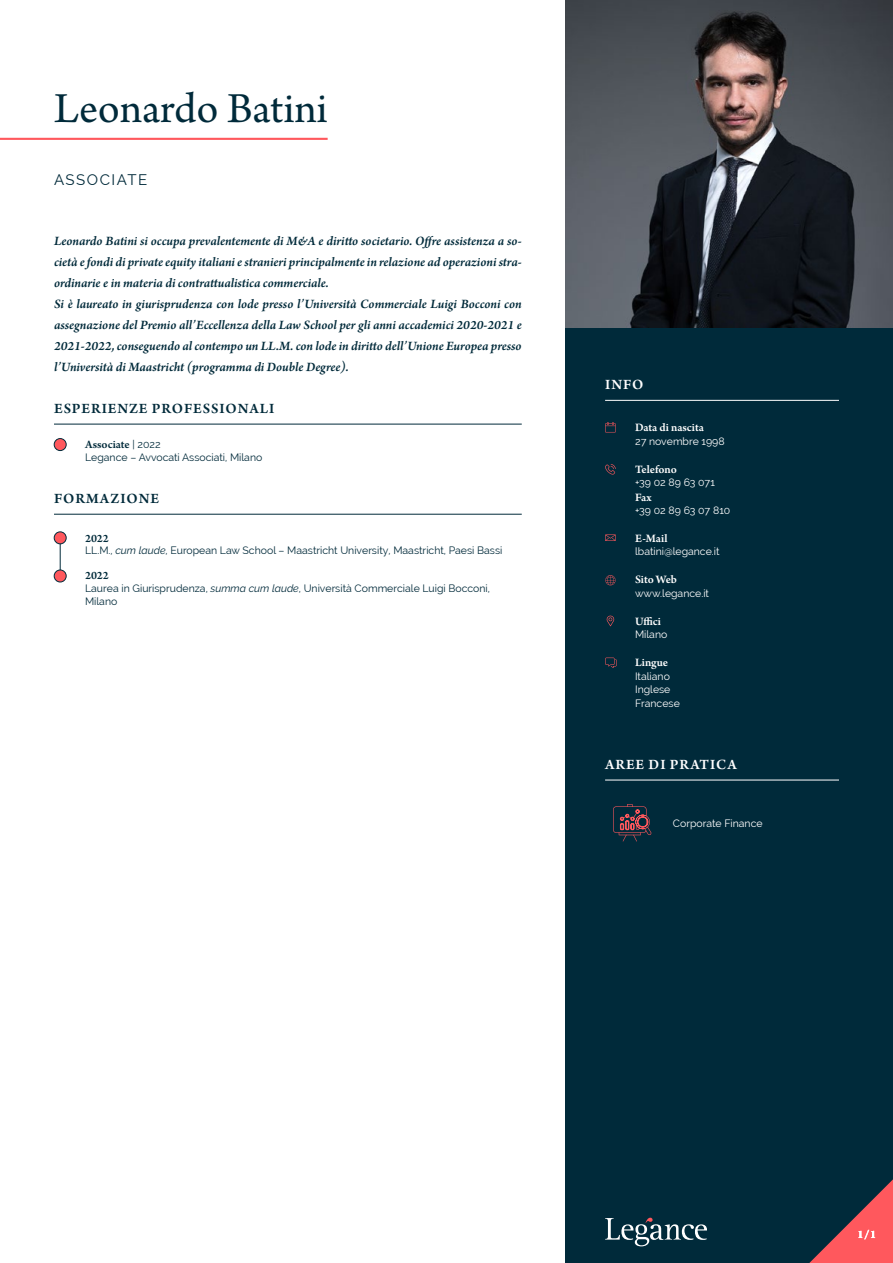
<style>
.page{position:relative;width:893px;height:1263px;background:#fff}
.page>*{position:absolute;margin:0;border:0;box-sizing:border-box;transform-origin:0 0}
.t1{font:45px "Arno Pro";letter-spacing:-.005em;color:#002a3a}
.t2{font:600 15px "Arno Pro";letter-spacing:.06em;color:#002a3a}
.t3{font:600 15px "Arno Pro";letter-spacing:.06em;color:#fff}
.t4{font:15px "Raleway";letter-spacing:.1em;color:#002a3a}
.t5{font:italic 600 13.5px/21px "Arno Pro";letter-spacing:-.005em;color:#002a3a}
.t6{font:600 12px "Arno Pro";color:#fff}
.t7{font:600 12px "Arno Pro";color:#002a3a}
.t8{font:10.5px/12.6px "Raleway";color:#002a3a}
.t9{font:10.5px/13.5px "Raleway";color:#fff}
.s1{font-family:"Raleway";font-weight:400;font-size:10.5px}
.s2{font-style:italic}
</style>
<div class="page">
<div style="left:566px;top:0;width:327px;height:1263px;background:#002a3a"></div>
<svg style="left:605px;top:1218px;width:102px;height:28px"></svg>
<svg style="left:809px;top:1179px;width:84px;height:84px"></svg>
<svg style="left:607px;top:616px;width:7px;height:10px"></svg>
<svg style="left:605px;top:534px;width:11px;height:7px"></svg>
<svg style="left:605px;top:464px;width:11px;height:11px"></svg>
<svg style="left:605px;top:575px;width:11px;height:10px"></svg>
<svg style="left:605px;top:422px;width:11px;height:10px"></svg>
<svg style="left:605px;top:658px;width:12px;height:10px"></svg>
<hr style="left:605px;top:400px;width:234px;height:1px;background:#fff">
<hr style="left:605px;top:780px;width:234px;height:1px;background:#fff">
<hr style="left:54px;top:424px;width:468px;height:1px;background:#002a3a">
<hr style="left:54px;top:514px;width:468px;height:1px;background:#002a3a">
<div style="left:54px;top:439px;width:12px;height:12px;background:#ff585d;border-radius:50%"></div>
<div style="left:54px;top:438px;width:12px;height:13px;border:1px solid #002a3a;border-radius:50%"></div>
<hr style="left:60px;top:538px;width:1px;height:38px;background:#002a3a">
<div style="left:54px;top:570px;width:12px;height:12px;background:#ff585d;border-radius:50%"></div>
<div style="left:54px;top:570px;width:12px;height:12px;border:1px solid #002a3a;border-radius:50%"></div>
<div style="left:54px;top:532px;width:12px;height:12px;background:#ff585d;border-radius:50%"></div>
<div style="left:54px;top:532px;width:12px;height:12px;border:1px solid #002a3a;border-radius:50%"></div>
<hr style="left:0;top:138px;width:328px;height:2px;background:#ff585d">
<svg style="left:613px;top:804px;width:38px;height:37px"></svg>
<img style="left:566px;top:0;width:327px;height:327px">
<h1 class="t1" style="left:54px;top:83px;width:275px">Leonardo Batini</h1>
<p class="t4" style="left:54px;top:171px;width:95px">ASSOCIATE</p>
<p class="t5" style="left:54px;top:231px;width:469px">Leonardo Batini si occupa prevalentemente di M&amp;A e diritto societario. Offre assistenza a so&shy;cietà e fondi di private equity italiani e stranieri principalmente in relazione ad operazioni stra&shy;ordinarie e in materia di contrattualistica commerciale.<br>Si è laureato in giurisprudenza con lode presso l’Università Commerciale Luigi Bocconi con assegnazione del Premio all’Eccellenza della Law School per gli anni accademici 2020-2021 e 2021-2022, conseguendo al contempo un LL.M. con lode in diritto dell’Unione Europea presso l’Università di Maastricht (programma di Double Degree).</p>
<p class="t2" style="left:54px;top:400px;width:222px">ESPERIENZE PROFESSIONALI</p>
<p class="t7" style="left:85px;top:438px;width:77px">Associate <span class="s1">| 2022</span></p>
<p class="t8" style="left:85px;top:451px;width:179px">Legance – Avvocati Associati, Milano</p>
<p class="t2" style="left:54px;top:490px;width:107px">FORMAZIONE</p>
<p class="t7" style="left:85px;top:531px;width:25px">2022</p>
<p class="t8" style="left:85px;top:544px;width:419px">LL.M., <span class="s2">cum laude</span>, European Law School – Maastricht University, Maastricht, Paesi Bassi</p>
<p class="t7" style="left:85px;top:569px;width:25px">2022</p>
<p class="t8" style="left:85px;top:582px;width:406px">Laurea in Giurisprudenza, <span class="s2">summa cum laude</span>, Università Commerciale Luigi Bocconi,<br>Milano</p>
<p class="t3" style="left:605px;top:376px;width:40px">INFO</p>
<p class="t6" style="left:635px;top:421px;width:70px">Data di nascita</p>
<p class="t9" style="left:635px;top:434px;width:91px">27 novembre 1998</p>
<p class="t6" style="left:635px;top:462px;width:43px">Telefono</p>
<p class="t9" style="left:635px;top:476px;width:81px">+39 02 89 63 071</p>
<p class="t6" style="left:635px;top:490px;width:18px">Fax</p>
<p class="t9" style="left:635px;top:504px;width:97px">+39 02 89 63 07 810</p>
<p class="t6" style="left:635px;top:531px;width:34px">E-Mail</p>
<p class="t9" style="left:635px;top:545px;width:86px">lbatini@legance.it</p>
<p class="t6" style="left:635px;top:573px;width:43px">Sito Web</p>
<p class="t9" style="left:635px;top:586px;width:76px">www.legance.it</p>
<p class="t6" style="left:635px;top:614px;width:28px">Uffici</p>
<p class="t9" style="left:635px;top:628px;width:34px">Milano</p>
<p class="t6" style="left:635px;top:656px;width:35px">Lingue</p>
<p class="t9" style="left:635px;top:669px;width:46px">Italiano<br>Inglese<br>Francese</p>
<p class="t3" style="left:605px;top:756px;width:133px">AREE DI PRATICA</p>
<p class="t9" style="left:673px;top:816px;width:91px">Corporate Finance</p>
<p class="t6" style="left:857px;top:1228px;width:20px">1/1</p>
</div>
